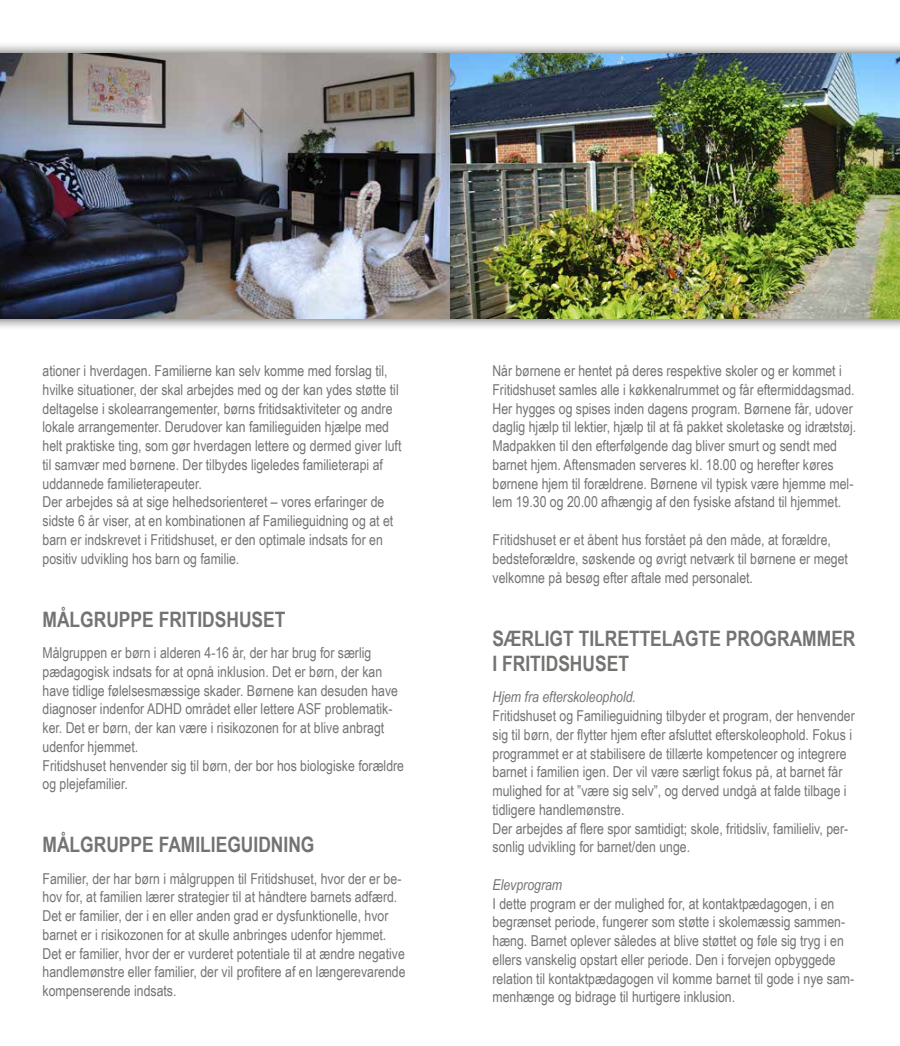
<style>
.page{position:relative;width:900px;height:1046px;background:#fff}
.page>*{position:absolute;margin:0;border:0;box-sizing:border-box;transform-origin:0 0}
.t1{font:700 21.25px/25.5px "Arial Narrow";color:#737372}
.t2{font:15px/18.8px "Arial Narrow";color:#737372}
.t3{font:italic 15px "Arial Narrow";color:#737372}
</style>
<div class="page">
<div style="left:0;top:41px;width:900px;height:289px;background:#20201e;opacity:.75"></div>
<img style="left:0;top:53px;width:450px;height:266px">
<img style="left:450px;top:53px;width:450px;height:266px">
<p class="t2" style="left:43px;top:361px;width:360px">ationer i hverdagen. Familierne kan selv komme med forslag til, hvilke situationer, der skal arbejdes med og der kan ydes støtte til deltagelse i skolearrangementer, børns fritidsaktiviteter og andre lokale arrangementer. Derudover kan familieguiden hjælpe med helt praktiske ting, som gør hverdagen lettere og dermed giver luft til samvær med børnene. Der tilbydes ligeledes familieterapi af uddannede familieterapeuter.<br>Der arbejdes så at sige helhedsorienteret – vores erfaringer de sidste 6 år viser, at en kombinationen af Familieguidning og at et barn er indskrevet i Fritidshuset, er den optimale indsats for en positiv udvikling hos barn og familie.</p>
<h1 class="t1" style="left:43px;top:605px;width:244px">MÅLGRUPPE FRITIDSHUSET</h1>
<p class="t2" style="left:43px;top:642px;width:363px">Målgruppen er børn i alderen 4-16 år, der har brug for særlig pædagogisk indsats for at opnå inklusion. Det er børn, der kan have tidlige følelsesmæssige skader. Børnene kan desuden have diagnoser indenfor ADHD området eller lettere ASF problematik&shy;ker. Det er børn, der kan være i risikozonen for at blive anbragt udenfor hjemmet.<br>Fritidshuset henvender sig til børn, der bor hos biologiske forældre og plejefamilier.</p>
<h1 class="t1" style="left:43px;top:831px;width:274px">MÅLGRUPPE FAMILIEGUIDNING</h1>
<p class="t2" style="left:43px;top:868px;width:365px">Familier, der har børn i målgruppen til Fritidshuset, hvor der er be&shy;hov for, at familien lærer strategier til at håndtere barnets adfærd.<br>Det er familier, der i en eller anden grad er dysfunktionelle, hvor barnet er i risikozonen for at skulle anbringes udenfor hjemmet.<br>Det er familier, hvor der er vurderet potentiale til at ændre negative handlemønstre eller familier, der vil profitere af en længerevarende kompenserende indsats.</p>
<p class="t2" style="left:493px;top:361px;width:365px">Når børnene er hentet på deres respektive skoler og er kommet i Fritidshuset samles alle i køkkenalrummet og får eftermiddagsmad.<br>Her hygges og spises inden dagens program. Børnene får, udover daglig hjælp til lektier, hjælp til at få pakket skoletaske og idrætstøj.<br>Madpakken til den efterfølgende dag bliver smurt og sendt med barnet hjem. Aftensmaden serveres kl. 18.00 og herefter køres børnene hjem til forældrene. Børnene vil typisk være hjemme mel&shy;lem 19.30 og 20.00 afhængig af den fysiske afstand til hjemmet.</p>
<p class="t2" style="left:493px;top:529px;width:357px">Fritidshuset er et åbent hus forstået på den måde, at forældre, bedsteforældre, søskende og øvrigt netværk til børnene er meget velkomne på besøg efter aftale med personalet.</p>
<h1 class="t1" style="left:493px;top:624px;width:365px">SÆRLIGT TILRETTELAGTE PROGRAMMER<br>I FRITIDSHUSET</h1>
<p class="t3" style="left:493px;top:686px;width:145px">Hjem fra efterskoleophold.</p>
<p class="t2" style="left:493px;top:705px;width:364px">Fritidshuset og Familieguidning tilbyder et program, der henvender sig til børn, der flytter hjem efter afsluttet efterskoleophold. Fokus i programmet er at stabilisere de tillærte kompetencer og integrere barnet i familien igen. Der vil være særligt fokus på, at barnet får mulighed for at ”være sig selv”, og derved undgå at falde tilbage i tidligere handlemønstre.<br>Der arbejdes af flere spor samtidigt; skole, fritidsliv, familieliv, per&shy;sonlig udvikling for barnet/den unge.</p>
<p class="t3" style="left:493px;top:874px;width:71px">Elevprogram</p>
<p class="t2" style="left:493px;top:893px;width:363px">I dette program er der mulighed for, at kontaktpædagogen, i en begrænset periode, fungerer som støtte i skolemæssig sammen&shy;hæng. Barnet oplever således at blive støttet og føle sig tryg i en ellers vanskelig opstart eller periode. Den i forvejen opbyggede relation til kontaktpædagogen vil komme barnet til gode i nye sam&shy;menhænge og bidrage til hurtigere inklusion.</p>
</div>
